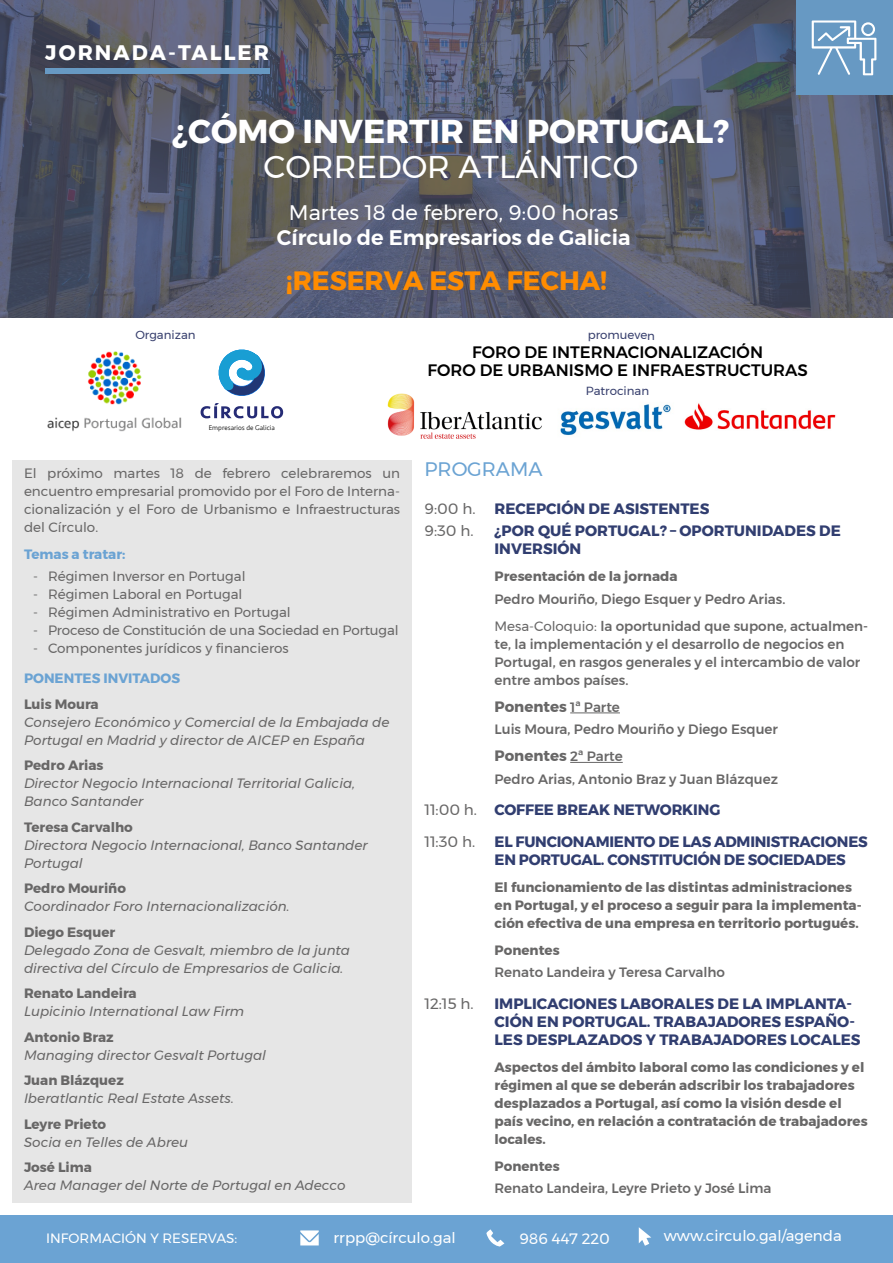
<style>
.page{position:relative;width:893px;height:1263px;background:#fff}
.page>*{position:absolute;margin:0;border:0;box-sizing:border-box;transform-origin:0 0}
.t1{font:700 33px "Montserrat";color:#fff}
.t2{font:31.5px "Montserrat";color:#fff}
.t3{font:700 26.4px "Montserrat";color:#ff8c00}
.t4{font:600 21px "Montserrat";color:#fff}
.t5{font:21px "Montserrat";color:#fff}
.t6{font:700 21px "Montserrat";letter-spacing:.1em;color:#fff}
.t7{font:19.5px "Montserrat";color:#6ba3d3}
.t8{font:500 16.5px/18px "Montserrat";color:#000;text-align:center}
.t9{font:700 15px/18px "Montserrat";color:#313e70}
.t10{font:15px "Montserrat";color:#fff}
.t11{font:700 15px "Montserrat";color:#686767}
.t12{font:15px "Montserrat";color:#686767}
.t13{font:700 13.5px/18px "Montserrat";color:#686767}
.t14{font:italic 13.5px/18px "Montserrat";color:#686767}
.t15{font:500 13.5px/18px "Montserrat";color:#686767}
.t16{font:13.5px/18px "Montserrat";color:#686767;text-align:justify}
.t17{font:700 13.5px "Montserrat";color:#6ba3d3}
.t18{font:13.5px "Montserrat";color:#fff}
.t19{font:11.7px "Montserrat";letter-spacing:-.005em;color:#38406e}
.t20{font:300 7.05px "Seravek";color:#000}
.s1{font-weight:400}
.s2{font-weight:500;font-size:13.5px}
.s3{font-weight:400;color:#686767}
</style>
<div class="page">
<div style="left:12px;top:460px;width:399px;height:742px;background:#e6e6e6"></div>
<div style="left:0;top:1216px;width:893px;height:47px;background:#6ba3d3"></div>
<svg style="left:0;top:0;width:893px;height:317px;background:#565b6d"></svg>
<div style="left:45px;top:68px;width:224px;height:6px;background:#6799c3"></div>
<div style="left:796px;top:0;width:96px;height:95px;background:#6799c3"></div>
<svg style="left:812px;top:20px;width:64px;height:55px"></svg>
<hr style="left:570px;top:712px;width:50px;height:1px;background:#686767">
<hr style="left:570px;top:762px;width:53px;height:1px;background:#686767">
<svg style="left:639px;top:1227px;width:12px;height:19px"></svg>
<svg style="left:486px;top:1229px;width:18px;height:17px"></svg>
<svg style="left:300px;top:1230px;width:19px;height:15px"></svg>
<svg style="left:201px;top:349px;width:82px;height:69px"></svg>
<img style="left:48px;top:351px;width:134px;height:81px">
<img style="left:387px;top:393px;width:155px;height:46px">
<img style="left:684px;top:403px;width:152px;height:27px">
<img style="left:560px;top:404px;width:111px;height:32px">
<h3 class="t6" style="left:45px;top:35px;width:225px">JORNADA-TALLER</h3>
<h1 class="t1" style="left:173px;top:105px;width:558px">¿CÓMO INVERTIR EN PORTUGAL?</h1>
<h2 class="t2" style="left:263px;top:142px;width:376px">CORREDOR ATLÁNTICO</h2>
<h3 class="t5" style="left:289px;top:196px;width:331px">Martes 18 de febrero, 9:00 horas</h3>
<h3 class="t4" style="left:277px;top:221px;width:355px">Círculo de Empresarios de Galicia</h3>
<h3 class="t3" style="left:286px;top:259px;width:323px">¡RESERVA ESTA FECHA!</h3>
<p class="t19" style="left:135px;top:326px;width:62px">Organizan</p>
<p class="t20" style="left:209px;top:424px;width:68px">Empresarios de Galicia</p>
<p class="t19" style="left:588px;top:326px;width:69px">promueven</p>
<p class="t8" style="left:427px;top:343px;width:382px">FORO DE INTERNACIONALIZACIÓN<br>FORO DE URBANISMO E INFRAESTRUCTURAS</p>
<p class="t19" style="left:586px;top:382px;width:65px">Patrocinan</p>
<p class="t16" style="left:24px;top:464px;width:378px">El próximo martes 18 de febrero celebraremos un encuentro empresarial promovido por el Foro de Interna&shy;cionalización y el Foro de Urbanismo e Infraestructuras del Círculo.</p>
<p class="t17" style="left:24px;top:543px;width:103px">Temas a tratar:</p>
<p class="t16" style="left:33px;top:567px;width:214px">- Régimen Inversor en Portugal</p>
<p class="t16" style="left:33px;top:585px;width:211px">- Régimen Laboral en Portugal</p>
<p class="t16" style="left:33px;top:603px;width:259px">- Régimen Administrativo en Portugal</p>
<p class="t16" style="left:33px;top:621px;width:367px">- Proceso de Constitución de una Sociedad en Portugal</p>
<p class="t16" style="left:33px;top:639px;width:257px">- Componentes jurídicos y financieros</p>
<p class="t17" style="left:24px;top:668px;width:158px">PONENTES INVITADOS</p>
<p class="t13" style="left:24px;top:695px;width:76px">Luis Moura</p>
<p class="t14" style="left:24px;top:713px;width:367px">Consejero Económico y Comercial de la Embajada de<br>Portugal en Madrid y director de AICEP en España</p>
<p class="t13" style="left:24px;top:757px;width:81px">Pedro Arias</p>
<p class="t14" style="left:24px;top:774px;width:332px">Director Negocio Internacional Territorial Galicia,<br>Banco Santander</p>
<p class="t13" style="left:24px;top:818px;width:110px">Teresa Carvalho</p>
<p class="t14" style="left:24px;top:836px;width:345px">Directora Negocio Internacional, Banco Santander<br>Portugal</p>
<p class="t13" style="left:24px;top:880px;width:104px">Pedro Mouriño</p>
<p class="t14" style="left:24px;top:897px;width:267px">Coordinador Foro Internacionalización.</p>
<p class="t13" style="left:24px;top:923px;width:93px">Diego Esquer</p>
<p class="t14" style="left:24px;top:941px;width:328px">Delegado Zona de Gesvalt, miembro de la junta directiva del Círculo de Empresarios de Galicia.</p>
<p class="t13" style="left:24px;top:985px;width:114px">Renato Landeira</p>
<p class="t14" style="left:24px;top:1002px;width:222px">Lupicinio International Law Firm</p>
<p class="t13" style="left:24px;top:1028px;width:91px">Antonio Braz</p>
<p class="t14" style="left:24px;top:1046px;width:244px">Managing director Gesvalt Portugal</p>
<p class="t13" style="left:24px;top:1072px;width:101px">Juan Blázquez</p>
<p class="t14" style="left:24px;top:1089px;width:211px">Iberatlantic Real Estate Assets.</p>
<p class="t13" style="left:24px;top:1115px;width:84px">Leyre Prieto</p>
<p class="t14" style="left:24px;top:1133px;width:166px">Socia en Telles de Abreu</p>
<p class="t13" style="left:24px;top:1159px;width:69px">José Lima</p>
<p class="t14" style="left:24px;top:1176px;width:323px">Area Manager del Norte de Portugal en Adecco</p>
<h3 class="t7" style="left:424px;top:454px;width:119px">PROGRAMA</h3>
<p class="t12" style="left:424px;top:497px;width:52px">9:00 h.</p>
<p class="t9" style="left:494px;top:500px;width:216px">RECEPCIÓN DE ASISTENTES</p>
<p class="t12" style="left:424px;top:520px;width:51px">9:30 h.</p>
<p class="t9" style="left:494px;top:522px;width:348px">¿POR QUÉ PORTUGAL? – OPORTUNIDADES DE<br>INVERSIÓN</p>
<p class="t13" style="left:494px;top:568px;width:185px">Presentación de la jornada</p>
<p class="t15" style="left:494px;top:585px;width:375px;line-height:27px">Pedro Mouriño, Diego Esquer y Pedro Arias.<br><span class="s1">Mesa-Coloquio:</span> la oportunidad que supone, actualmen-</p>
<p class="t15" style="left:494px;top:635px;width:367px">te, la implementación y el desarrollo de negocios en<br>Portugal, en rasgos generales y el intercambio de valor entre ambos países.</p>
<p class="t11" style="left:494px;top:694px;width:127px">Ponentes <span class="s2">1ª Parte</span></p>
<p class="t15" style="left:494px;top:720px;width:285px">Luis Moura, Pedro Mouriño y Diego Esquer</p>
<p class="t11" style="left:494px;top:744px;width:130px">Ponentes <span class="s2">2ª Parte</span></p>
<p class="t15" style="left:494px;top:770px;width:285px">Pedro Arias, Antonio Braz y Juan Blázquez</p>
<p class="t9" style="left:424px;top:794px;width:297px;line-height:31.5px"><span class="s3">11:00 h.</span> COFFEE BREAK NETWORKING<br><span class="s3">11:30 h.</span></p>
<p class="t9" style="left:494px;top:833px;width:375px">EL FUNCIONAMIENTO DE LAS ADMINISTRACIONES<br>EN PORTUGAL. CONSTITUCIÓN DE SOCIEDADES</p>
<p class="t13" style="left:494px;top:878px;width:369px">El funcionamiento de las distintas administraciones en Portugal, y el proceso a seguir para la implementa&shy;ción efectiva de una empresa en territorio portugués.</p>
<p class="t13" style="left:494px;top:941px;width:67px">Ponentes</p>
<p class="t15" style="left:494px;top:963px;width:232px">Renato Landeira y Teresa Carvalho</p>
<p class="t12" style="left:424px;top:992px;width:51px">12:15 h.</p>
<p class="t9" style="left:494px;top:995px;width:368px">IMPLICACIONES LABORALES DE LA IMPLANTA-<br>CIÓN EN PORTUGAL. TRABAJADORES ESPAÑO-<br>LES DESPLAZADOS Y TRABAJADORES LOCALES</p>
<p class="t13" style="left:494px;top:1058px;width:375px">Aspectos del ámbito laboral como las condiciones y el régimen al que se deberán adscribir los trabajadores desplazados a Portugal, así como la visión desde el país vecino, en relación a contratación de trabajadores locales.</p>
<p class="t13" style="left:494px;top:1157px;width:67px">Ponentes</p>
<p class="t15" style="left:494px;top:1179px;width:278px">Renato Landeira, Leyre Prieto y José Lima</p>
<p class="t18" style="left:46px;top:1227px;width:193px">INFORMACIÓN Y RESERVAS:</p>
<p class="t10" style="left:334px;top:1226px;width:124px">rrpp@círculo.gal</p>
<p class="t10" style="left:519px;top:1227px;width:92px">986 447 220</p>
<p class="t10" style="left:664px;top:1225px;width:179px">www.circulo.gal/agenda</p>
</div>
